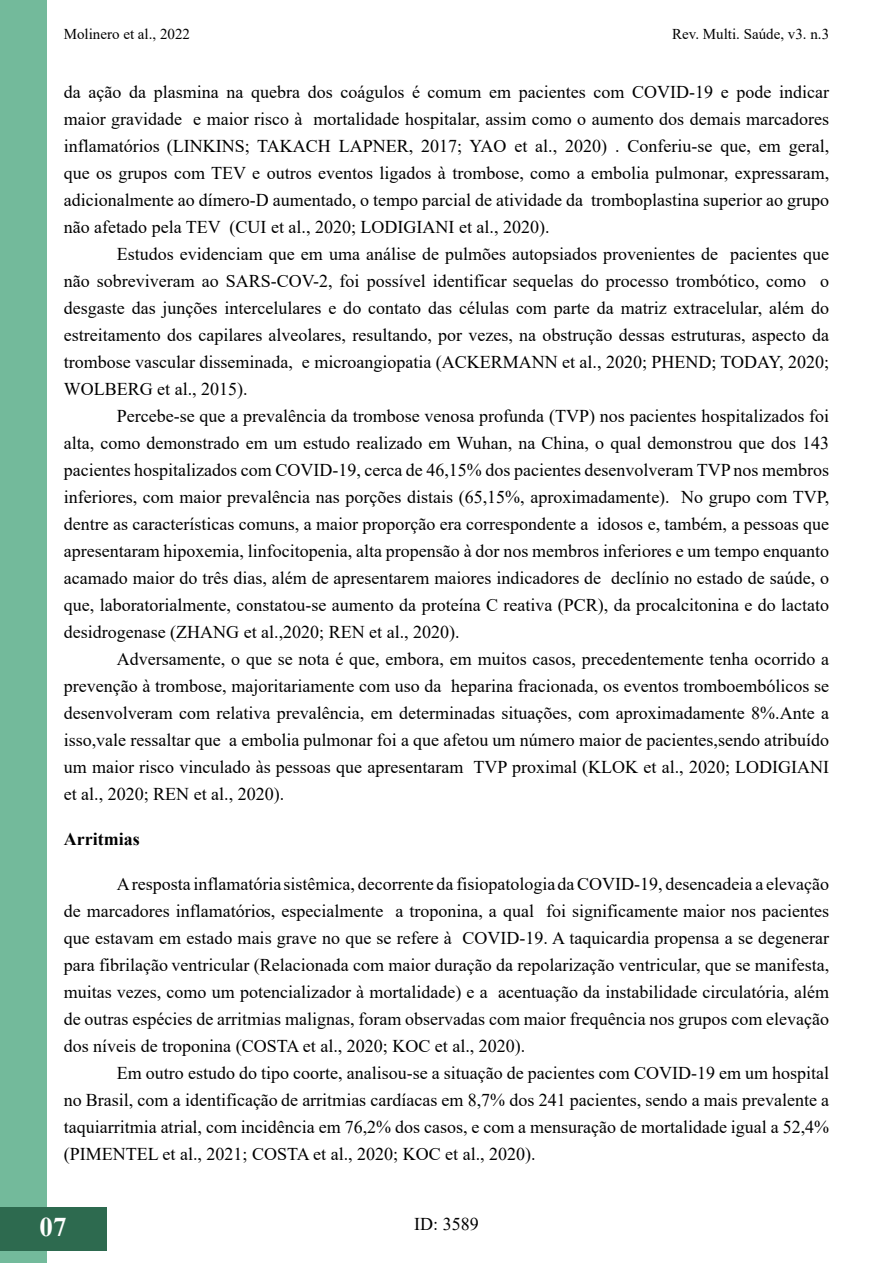
<style>
.page{position:relative;width:893px;height:1263px;background:#fff}
.page>*{position:absolute;margin:0;border:0;box-sizing:border-box;transform-origin:0 0}
.t1{font:700 27px "Times New Roman";color:#fff}
.t2{font:18px/27px "Times New Roman";color:#000;text-align:justify}
.t3{font:700 18px "Times New Roman";color:#000}
.t4{font:15px "Times New Roman";color:#000}
</style>
<div class="page">
<div style="left:0;top:1px;width:47px;height:1262px;background:#73ba9b"></div>
<div style="left:0;top:1207px;width:106px;height:43px;background:#2d6a4f"></div>
<p class="t4" style="left:64px;top:24px;width:128px">Molinero et al., 2022</p>
<p class="t4" style="left:672px;top:24px;width:158px">Rev. Multi. Saúde, v3. n.3</p>
<p class="t2" style="left:64px;top:77px;width:767px">da ação da plasmina na quebra dos coágulos é comum em pacientes com COVID-19 e pode indicar maior gravidade e maior risco à mortalidade hospitalar, assim como o aumento dos demais marcadores inflamatórios (LINKINS; TAKACH LAPNER, 2017; YAO et al., 2020) . Conferiu-se que, em geral, que os grupos com TEV e outros eventos ligados à trombose, como a embolia pulmonar, expressaram, adicionalmente ao dímero-D aumentado, o tempo parcial de atividade da tromboplastina superior ao grupo não afetado pela TEV (CUI et al., 2020; LODIGIANI et al., 2020).</p>
<p class="t2" style="left:64px;top:239px;width:767px;text-indent:53px">Estudos evidenciam que em uma análise de pulmões autopsiados provenientes de pacientes que não sobreviveram ao SARS-COV-2, foi possível identificar sequelas do processo trombótico, como o desgaste das junções intercelulares e do contato das células com parte da matriz extracelular, além do estreitamento dos capilares alveolares, resultando, por vezes, na obstrução dessas estruturas, aspecto da trombose vascular disseminada, e microangiopatia (ACKERMANN et al., 2020; PHEND; TODAY, 2020; WOLBERG et al., 2015).</p>
<p class="t2" style="left:64px;top:401px;width:767px;text-indent:53px">Percebe-se que a prevalência da trombose venosa profunda (TVP) nos pacientes hospitalizados foi alta, como demonstrado em um estudo realizado em Wuhan, na China, o qual demonstrou que dos 143 pacientes hospitalizados com COVID-19, cerca de 46,15% dos pacientes desenvolveram TVP nos membros inferiores, com maior prevalência nas porções distais (65,15%, aproximadamente). No grupo com TVP, dentre as características comuns, a maior proporção era correspondente a idosos e, também, a pessoas que apresentaram hipoxemia, linfocitopenia, alta propensão à dor nos membros inferiores e um tempo enquanto acamado maior do três dias, além de apresentarem maiores indicadores de declínio no estado de saúde, o que, laboratorialmente, constatou-se aumento da proteína C reativa (PCR), da procalcitonina e do lactato desidrogenase (ZHANG et al.,2020; REN et al., 2020).</p>
<p class="t2" style="left:64px;top:644px;width:767px;text-indent:53px">Adversamente, o que se nota é que, embora, em muitos casos, precedentemente tenha ocorrido a prevenção à trombose, majoritariamente com uso da heparina fracionada, os eventos tromboembólicos se desenvolveram com relativa prevalência, em determinadas situações, com aproximadamente 8%.Ante a isso,vale ressaltar que a embolia pulmonar foi a que afetou um número maior de pacientes,sendo atribuído um maior risco vinculado às pessoas que apresentaram TVP proximal (KLOK et al., 2020; LODIGIANI et al., 2020; REN et al., 2020).</p>
<p class="t3" style="left:64px;top:826px;width:77px">Arritmias</p>
<p class="t2" style="left:64px;top:869px;width:767px;text-indent:53px">A resposta inflamatória sistêmica, decorrente da fisiopatologia da COVID-19, desencadeia a elevação de marcadores inflamatórios, especialmente a troponina, a qual foi significamente maior nos pacientes que estavam em estado mais grave no que se refere à COVID-19. A taquicardia propensa a se degenerar para fibrilação ventricular (Relacionada com maior duração da repolarização ventricular, que se manifesta, muitas vezes, como um potencializador à mortalidade) e a acentuação da instabilidade circulatória, além de outras espécies de arritmias malignas, foram observadas com maior frequência nos grupos com elevação dos níveis de troponina (COSTA et al., 2020; KOC et al., 2020).</p>
<p class="t2" style="left:64px;top:1058px;width:767px;text-indent:53px">Em outro estudo do tipo coorte, analisou-se a situação de pacientes com COVID-19 em um hospital no Brasil, com a identificação de arritmias cardíacas em 8,7% dos 241 pacientes, sendo a mais prevalente a taquiarritmia atrial, com incidência em 76,2% dos casos, e com a mensuração de mortalidade igual a 52,4% (PIMENTEL et al., 2021; COSTA et al., 2020; KOC et al., 2020).</p>
<h1 class="t1" style="left:40px;top:1207px;width:29px">07</h1>
<p class="t2" style="left:414px;top:1210px;width:66px">ID: 3589</p>
</div>
